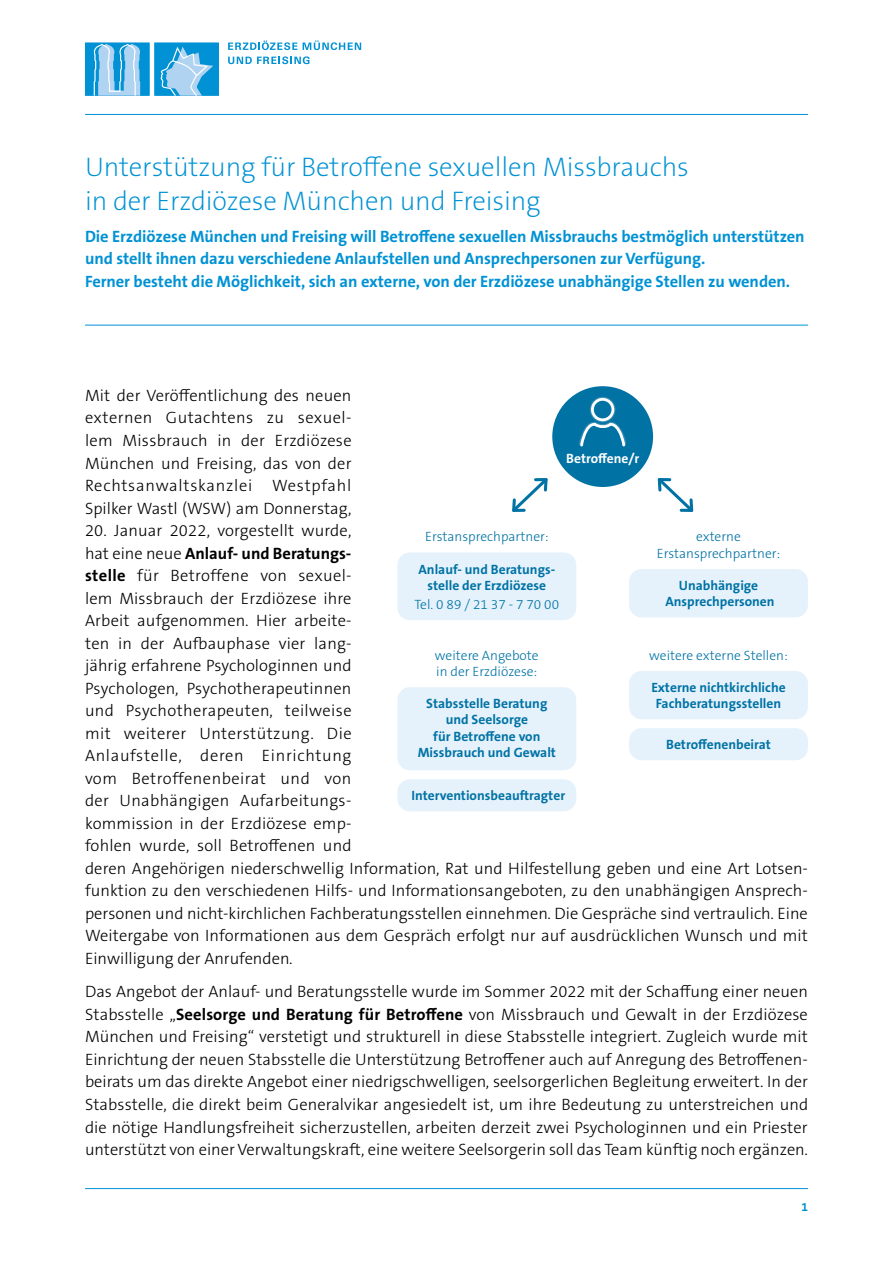
<style>
.page{position:relative;width:893px;height:1263px;background:#fff}
.page>*{position:absolute;margin:0;border:0;box-sizing:border-box;transform-origin:0 0}
.t1{font:200 27px/34.5px "The Sans B W2";letter-spacing:-.005em;color:#0092d4}
.t2{font:300 16.5px/22.5px "The Sans B W3";letter-spacing:.005em;color:#000;text-align:justify}
.t3{font:700 16.5px/22.5px "The Sans B W7";letter-spacing:-.005em;color:#0092d4}
.t4{font:700 16.5px "The Sans B W7";color:#000}
.t5{font:700 13.5px/16.2px "The Sans B W7";color:#0072a4;text-align:center}
.t6{font:300 13.5px/16.2px "The Sans B W3";color:#0072a4}
.t7{font:700 13.5px "The Sans B W7";color:#fff}
.t8{font:700 12px "The Sans B W7";color:#0092d4}
.s1{font-family:"The Sans B W3";font-weight:300}
.s2{font-family:"The Sans B W7";font-weight:700}
</style>
<div class="page">
<hr style="left:85px;top:114px;width:723px;height:1px;background:#0092d4">
<div style="left:154px;top:43px;width:65px;height:53px;background:#0092d4"></div>
<div style="left:85px;top:43px;width:65px;height:53px;background:#0092d4"></div>
<svg style="left:94px;top:44px;width:46px;height:52px"></svg>
<svg style="left:161px;top:47px;width:52px;height:49px"></svg>
<svg style="left:228px;top:41px;width:69px;height:9px"></svg>
<svg style="left:303px;top:41px;width:58px;height:9px"></svg>
<svg style="left:228px;top:56px;width:82px;height:8px"></svg>
<hr style="left:85px;top:1188px;width:723px;height:1px;background:#0092d4">
<hr style="left:85px;top:325px;width:723px;height:1px;background:#0092d4">
<div style="left:397px;top:779px;width:179px;height:32px;background:#e5f2fc;border-radius:13px"></div>
<div style="left:629px;top:728px;width:179px;height:32px;background:#e5f2fc;border-radius:13px"></div>
<div style="left:397px;top:552px;width:179px;height:68px;background:#e5f2fc;border-radius:13px"></div>
<div style="left:397px;top:687px;width:179px;height:83px;background:#e5f2fc;border-radius:13px"></div>
<div style="left:629px;top:671px;width:179px;height:48px;background:#e5f2fc;border-radius:13px"></div>
<div style="left:629px;top:569px;width:179px;height:48px;background:#e5f2fc;border-radius:13px"></div>
<svg style="left:657px;top:478px;width:37px;height:34px"></svg>
<svg style="left:512px;top:478px;width:36px;height:34px"></svg>
<div style="left:552px;top:386px;width:101px;height:101px;background:#0072a4;border-radius:50%"></div>
<div style="left:590px;top:397px;width:25px;height:25px;border:5px solid #398cb3;border-radius:50%"></div>
<div style="left:592px;top:399px;width:21px;height:21px;background:#0072a4;border-radius:50%"></div>
<div style="left:591px;top:398px;width:23px;height:23px;border:3px solid #fff;border-radius:50%"></div>
<svg style="left:579px;top:419px;width:48px;height:28px"></svg>
<h1 class="t1" style="left:85px;top:150px;width:605px">Unterstützung für Betroffene sexuellen Missbrauchs in der Erzdiözese München und Freising</h1>
<p class="t3" style="left:85px;top:225px;width:721px">Die Erzdiözese München und Freising will Betroffene sexuellen Missbrauchs bestmöglich unterstützen und stellt ihnen dazu verschiedene Anlaufstellen und Ansprechpersonen zur Verfügung.<br>Ferner besteht die Möglichkeit, sich an externe, von der Erzdiözese unabhängige Stellen zu wenden.</p>
<p class="t2" style="left:85px;top:384px;width:268px">Mit der Veröffentlichung des neuen externen Gutachtens zu sexuel&shy;lem Missbrauch in der Erzdiözese München und Freising, das von der Rechtsanwaltskanzlei Westpfahl Spilker Wastl (WSW) am Donnerstag,</p>
<p class="t2" style="left:85px;top:519px;width:268px">20. Januar 2022, vorgestellt wurde,</p>
<p class="t4" style="left:85px;top:542px;width:268px"><span class="s1">hat eine neue</span> Anlauf- und Beratungs-</p>
<p class="t2" style="left:85px;top:564px;width:724px;text-align:left"><span class="s2">stelle</span> für Betroffene von sexuel-<br>lem Missbrauch der Erzdiözese ihre<br>Arbeit aufgenommen. Hier arbeite-<br>ten in der Aufbauphase vier lang-<br>jährig erfahrene Psychologinnen und<br>Psychologen, Psychotherapeutinnen<br>und Psychotherapeuten, teilweise<br>mit weiterer Unterstützung. Die<br>Anlaufstelle, deren Einrichtung<br>vom Betroffenenbeirat und von<br>der Unabhängigen Aufarbeitungs-<br>kommission in der Erzdiözese emp-<br>fohlen wurde, soll Betroffenen und<br>deren Angehörigen niederschwellig Information, Rat und Hilfestellung geben und eine Art Lotsen&shy;funktion zu den verschiedenen Hilfs- und Informationsangeboten, zu den unabhängigen Ansprech&shy;personen und nicht-kirchlichen Fachberatungsstellen einnehmen. Die Gespräche sind vertraulich. Eine Weitergabe von Informationen aus dem Gespräch erfolgt nur auf ausdrücklichen Wunsch und mit Einwilligung der Anrufenden.</p>
<p class="t2" style="left:85px;top:981px;width:725px">Das Angebot der Anlauf- und Beratungsstelle wurde im Sommer 2022 mit der Schaffung einer neuen Stabsstelle „<span class="s2">Seelsorge und Beratung für Betroffene</span> von Missbrauch und Gewalt in der Erzdiözese München und Freising“ verstetigt und strukturell in diese Stabsstelle integriert. Zugleich wurde mit Einrichtung der neuen Stabsstelle die Unterstützung Betroffener auch auf Anregung des Betroffenen&shy;beirats um das direkte Angebot einer niedrigschwelligen, seelsorgerlichen Begleitung erweitert. In der Stabsstelle, die direkt beim Generalvikar angesiedelt ist, um ihre Bedeutung zu unterstreichen und die nötige Handlungsfreiheit sicherzustellen, arbeiten derzeit zwei Psychologinnen und ein Priester unterstützt von einer Verwaltungskraft, eine weitere Seelsorgerin soll das Team künftig noch ergänzen.</p>
<p class="t7" style="left:566px;top:450px;width:74px">Betroffene/r</p>
<p class="t6" style="left:425px;top:529px;width:125px">Erstansprechpartner:</p>
<p class="t6" style="left:657px;top:529px;width:125px;text-align:center">externe<br>Erstansprechpartner:</p>
<p class="t5" style="left:418px;top:561px;width:138px">Anlauf- und Beratungs&shy;stelle der Erzdiözese</p>
<p class="t6" style="left:415px;top:596px;width:146px">Tel. 0 89 / 21 37 - 7 70 00</p>
<p class="t5" style="left:665px;top:577px;width:111px">Unabhängige<br>Ansprechpersonen</p>
<p class="t6" style="left:435px;top:647px;width:105px">weitere Angebote in der Erzdiözese:</p>
<p class="t6" style="left:649px;top:647px;width:140px">weitere externe Stellen:</p>
<p class="t5" style="left:651px;top:679px;width:136px">Externe nichtkirchliche<br>Fachberatungsstellen</p>
<p class="t5" style="left:418px;top:696px;width:140px">Stabsstelle Beratung und Seelsorge<br>für Betroffene von<br>Missbrauch und Gewalt</p>
<p class="t5" style="left:666px;top:737px;width:106px">Betroffenenbeirat</p>
<p class="t5" style="left:411px;top:788px;width:155px">Interventionsbeauftragter</p>
<p class="t8" style="left:801px;top:1199px;width:8px">1</p>
</div>
